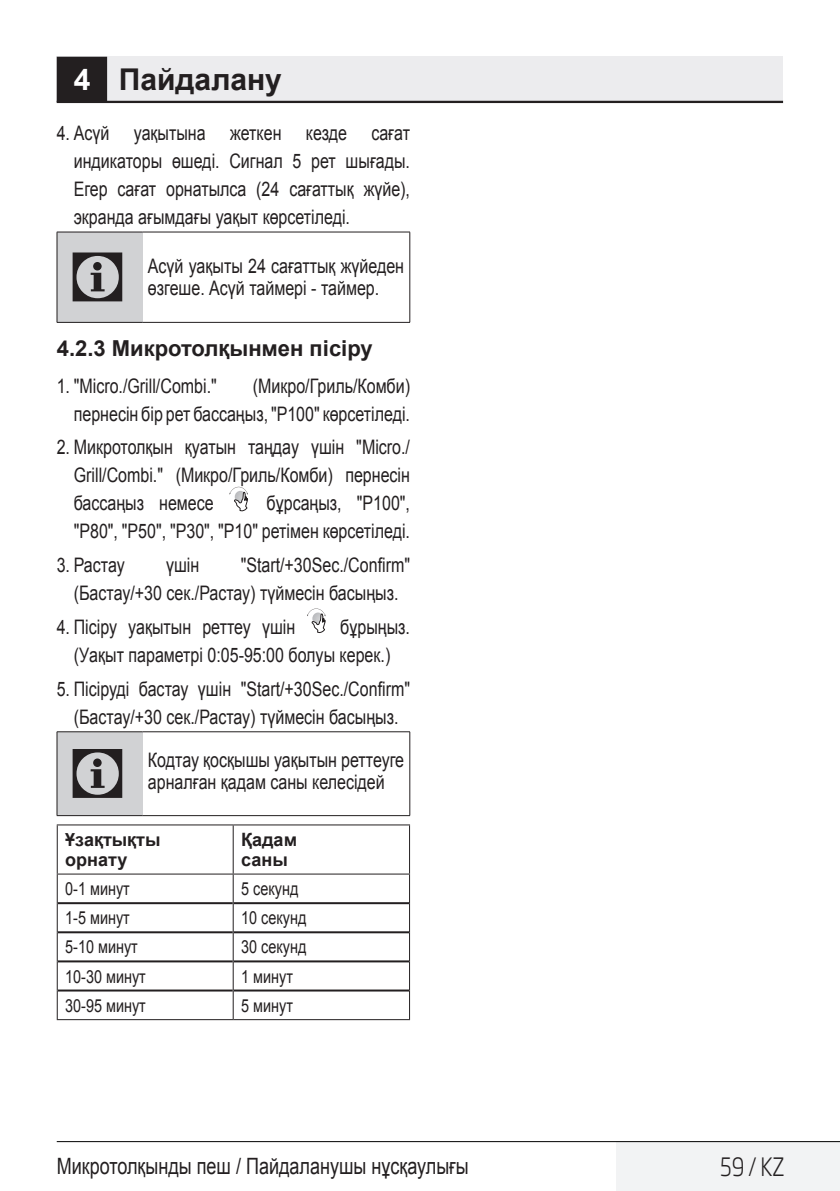
<style>
.page{position:relative;width:840px;height:1191px;background:#fff}
.page>*{position:absolute;margin:0;border:0;box-sizing:border-box;transform-origin:0 0}
.t1{font:72px "ZIWARNUN";color:#231f20}
.Unite_Baslik_Icerik{font:700 30px "Arial";color:#231f20}
.t2{font:300 25px "Soho Gothic Pro";color:#231f20;scale:.8 1}
.t3{font:22.4px "Arial";color:#231f20;scale:.8 1}
.Alt_Baslik_Alti_Icer{font:700 22px "Arial";color:#231f20}
.Duz_Metin{font:20px/28px "Arial";color:#231f20;scale:.8 1}
.Tablo_yazı{font:18px "Arial";color:#231f20;scale:.8 1}
.Tablo_yazi_baslik{font:700 18px/20px "Arial";color:#231f20}
.s1{color:#fff}
</style>
<div class="page">
<div style="left:57px;top:57px;width:725px;height:45px;background:#ececee"></div>
<hr style="left:57px;top:101px;width:725px;height:2px;background:#231f20">
<div style="left:58px;top:58px;width:48px;height:43px;background:#231f20"></div>
<div style="left:57px;top:57px;width:50px;height:45px;border:2px solid #231f20"></div>
<div style="left:616px;top:1141px;width:223px;height:50px;background:#f2f3f4"></div>
<hr style="left:57px;top:1141px;width:782px;height:1px;background:#000">
<div style="left:57px;top:232px;width:85px;height:90px;background:#d1d2d4"></div>
<hr style="left:142px;top:232px;width:268px;height:1px;background:#231f20">
<hr style="left:409px;top:232px;width:1px;height:90px;background:#231f20">
<hr style="left:142px;top:322px;width:268px;height:1px;background:#231f20">
<hr style="left:57px;top:322px;width:85px;height:1px;background:#231f20">
<hr style="left:57px;top:232px;width:85px;height:1px;background:#231f20">
<hr style="left:57px;top:232px;width:1px;height:90px;background:#231f20">
<svg style="left:229px;top:487px;width:19px;height:25px"></svg>
<svg style="left:307px;top:608px;width:18px;height:25px"></svg>
<div style="left:57px;top:732px;width:85px;height:83px;background:#d1d2d4"></div>
<hr style="left:142px;top:731px;width:268px;height:1px;background:#231f20">
<hr style="left:409px;top:732px;width:1px;height:83px;background:#231f20">
<hr style="left:142px;top:815px;width:268px;height:1px;background:#231f20">
<hr style="left:57px;top:815px;width:85px;height:1px;background:#231f20">
<hr style="left:57px;top:731px;width:85px;height:1px;background:#231f20">
<hr style="left:57px;top:732px;width:1px;height:83px;background:#231f20">
<hr style="left:58px;top:902px;width:174px;height:2px;background:#231f20">
<hr style="left:233px;top:902px;width:176px;height:2px;background:#231f20">
<hr style="left:58px;top:931px;width:174px;height:2px;background:#231f20">
<hr style="left:233px;top:931px;width:176px;height:2px;background:#231f20">
<hr style="left:58px;top:960px;width:174px;height:2px;background:#231f20">
<hr style="left:233px;top:960px;width:176px;height:2px;background:#231f20">
<hr style="left:58px;top:989px;width:174px;height:2px;background:#231f20">
<hr style="left:233px;top:989px;width:176px;height:2px;background:#231f20">
<hr style="left:232px;top:825px;width:1px;height:48px;background:#231f20">
<svg style="left:232px;top:874px;width:1px;height:145px"></svg>
<hr style="left:57px;top:824px;width:176px;height:1px;background:#231f20">
<hr style="left:57px;top:825px;width:1px;height:48px;background:#231f20">
<hr style="left:233px;top:824px;width:177px;height:1px;background:#231f20">
<hr style="left:409px;top:825px;width:1px;height:48px;background:#231f20">
<svg style="left:57px;top:874px;width:1px;height:145px"></svg>
<hr style="left:57px;top:873px;width:176px;height:1px;background:#231f20">
<hr style="left:233px;top:873px;width:177px;height:1px;background:#231f20">
<svg style="left:409px;top:874px;width:1px;height:145px"></svg>
<hr style="left:57px;top:1019px;width:176px;height:1px;background:#231f20">
<hr style="left:233px;top:1019px;width:177px;height:1px;background:#231f20">
<p class="Unite_Baslik_Icerik" style="left:74px;top:60px;width:209px"><span class="s1">4</span> Пайдалану</p>
<p class="Duz_Metin" style="left:74px;top:119px;width:421px;text-align:justify;text-indent:-17px">4. Асүй уақытына жеткен кезде сағат индикаторы өшеді. Сигнал 5 рет шығады.<br>Егер сағат орнатылса (24 сағаттық жүйе), экранда ағымдағы уақыт көрсетіледі.</p>
<p class="t1" style="left:68px;top:239px;width:63px">C</p>
<p class="Duz_Metin" style="left:148px;top:256px;width:321px;line-height:22px">Асүй уақыты 24 сағаттық жүйеден өзгеше. Асүй таймері - таймер.</p>
<p class="Alt_Baslik_Alti_Icer" style="left:57px;top:334px;width:317px">4.2.3 Микротолқынмен пісіру</p>
<p class="Duz_Metin" style="left:57px;top:372px;width:201px">1. "Micro./Grill/Combi."</p>
<p class="Duz_Metin" style="left:74px;top:372px;width:421px;text-align:right">(Микро/Гриль/Комби)<br>пернесін бір рет бассаңыз, "P100" көрсетіледі.</p>
<p class="Duz_Metin" style="left:74px;top:433px;width:421px;text-align:justify;text-indent:-17px">2. Микротолқын қуатын таңдау үшін "Micro./ Grill/Combi." (Микро/Гриль/Комби) пернесін бассаңыз немесе</p>
<p class="Duz_Metin" style="left:74px;top:489px;width:421px;text-align:right">бұрсаңыз, "P100",<br>"P80", "P50", "P30", "P10" ретімен көрсетіледі.</p>
<p class="Duz_Metin" style="left:57px;top:551px;width:86px">3. Растау</p>
<p class="Duz_Metin" style="left:166px;top:551px;width:43px">үшін</p>
<p class="Duz_Metin" style="left:74px;top:551px;width:421px;text-indent:167px">"Start/+30Sec./Confirm" (Бастау/+30 сек./Растау) түймесін басыңыз.</p>
<p class="Duz_Metin" style="left:57px;top:613px;width:299px">4. Пісіру уақытын реттеу үшін</p>
<p class="Duz_Metin" style="left:74px;top:613px;width:421px;text-indent:266px">бұрыңыз. (Уақыт параметрі 0:05-95:00 болуы керек.)</p>
<p class="Duz_Metin" style="left:57px;top:674px;width:443px;text-align:center">5. Пісіруді бастау үшін "Start/+30Sec./Confirm" (Бастау/+30 сек./Растау) түймесін басыңыз.</p>
<p class="t1" style="left:68px;top:735px;width:63px">C</p>
<p class="Duz_Metin" style="left:148px;top:749px;width:321px;line-height:22px">Кодтау қосқышы уақытын реттеуге арналған қадам саны келесідей</p>
<p class="Tablo_yazi_baslik" style="left:65px;top:830px;width:97px">Ұзақтықты орнату</p>
<p class="Tablo_yazi_baslik" style="left:241px;top:830px;width:57px">Қадам саны</p>
<p class="Tablo_yazı" style="left:65px;top:877px;width:82px">0-1 минут</p>
<p class="Tablo_yazı" style="left:241px;top:877px;width:73px">5 секунд</p>
<p class="Tablo_yazı" style="left:65px;top:906px;width:82px">1-5 минут</p>
<p class="Tablo_yazı" style="left:241px;top:906px;width:83px">10 секунд</p>
<p class="Tablo_yazı" style="left:65px;top:935px;width:92px">5-10 минут</p>
<p class="Tablo_yazı" style="left:241px;top:935px;width:83px">30 секунд</p>
<p class="Tablo_yazı" style="left:65px;top:964px;width:102px">10-30 минут</p>
<p class="Tablo_yazı" style="left:241px;top:964px;width:66px">1 минут</p>
<p class="Tablo_yazı" style="left:65px;top:993px;width:102px">30-95 минут</p>
<p class="Tablo_yazı" style="left:241px;top:993px;width:66px">5 минут</p>
<p class="t3" style="left:57px;top:1151px;width:516px">Микротолқынды пеш / Пайдаланушы нұсқаулығы</p>
<p class="t2" style="left:719px;top:1147px;width:82px">59 / KZ</p>
</div>
